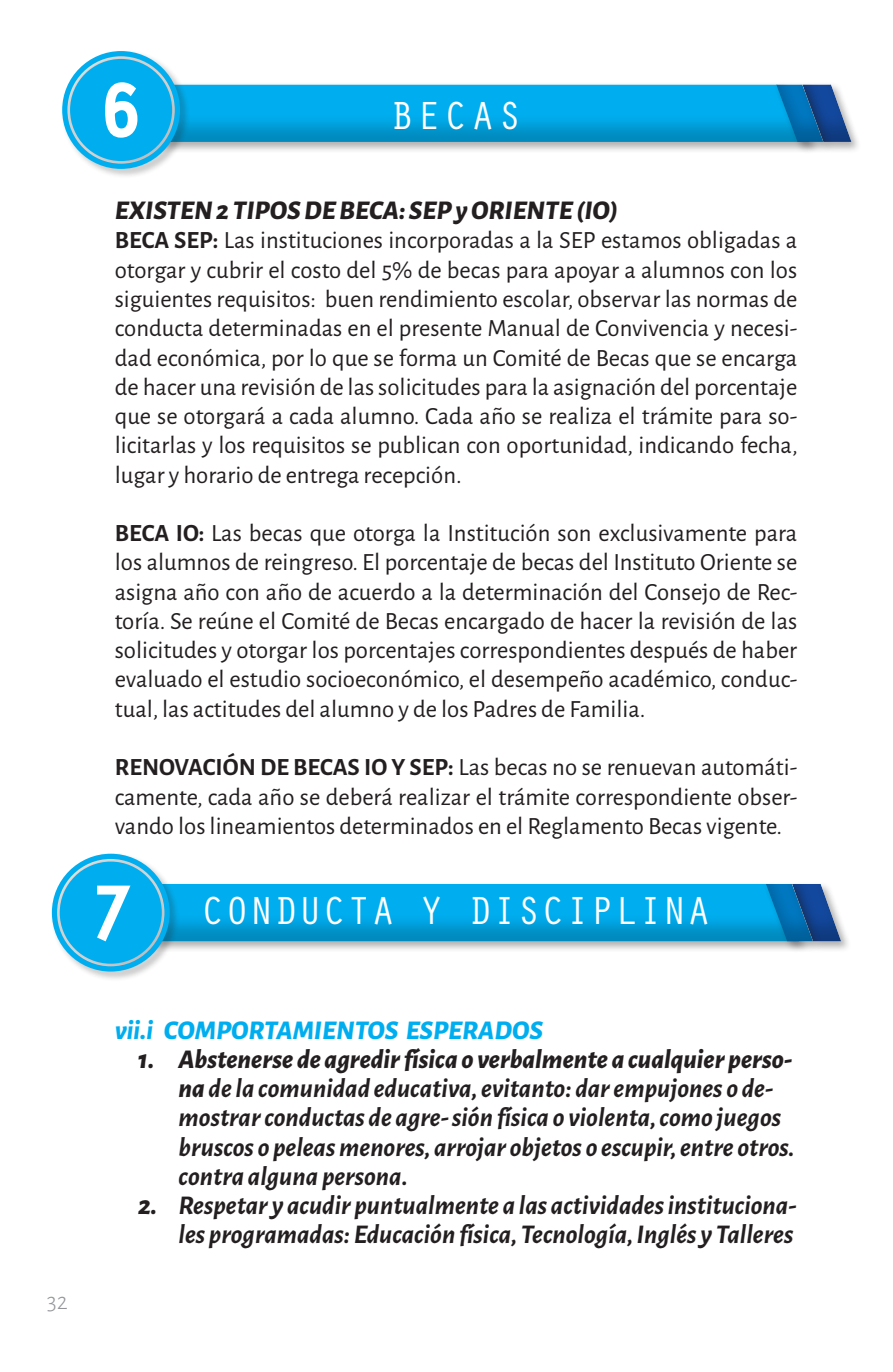
<style>
.page{position:relative;width:893px;height:1372px;background:#fff}
.page>*{position:absolute;margin:0;border:0;box-sizing:border-box;transform-origin:0 0}
.t1{font:74.25px "Orator Std";color:#fff}
.t2{font:40.5px "Orator Std";color:#fff}
.t3{font:italic 700 27px/29.2px "Alegreya Sans";color:#231f20}
.t4{font:italic 800 27px "Alegreya Sans";color:#231f20}
.t5{font:italic 800 27px "Alegreya Sans";color:#00aeef}
.t6{font:24.75px/29.2px "Alegreya Sans";color:#231f20;text-align:justify}
.t7{font:300 24.75px "Alegreya Sans";color:#939598}
.s1{font-weight:700}
.s2{font-weight:800}
</style>
<div class="page">
<div style="left:143px;top:881px;width:666px;height:71px;background:#231f20;opacity:.35"></div>
<div style="left:143px;top:880px;width:659px;height:63px;background:#231f20;opacity:.24"></div>
<div style="left:790px;top:881px;width:62px;height:71px;background:#231f20;opacity:.35"></div>
<div style="left:790px;top:881px;width:54px;height:61px;background:#231f20;opacity:.24"></div>
<div style="left:764px;top:881px;width:60px;height:71px;background:#231f20;opacity:.35"></div>
<svg style="left:180px;top:883px;width:661px;height:58px;background:#08a4e0"></svg>
<div style="left:764px;top:881px;width:52px;height:61px;background:#231f20;opacity:.24"></div>
<div style="left:50px;top:852px;width:130px;height:129px;background:#231f20;opacity:.3"></div>
<div style="left:60px;top:861px;width:102px;height:102px;background:#00aeef;border-radius:50%"></div>
<div style="left:52px;top:853px;width:118px;height:118px;border:5px solid #00aeef;border-radius:50%"></div>
<div style="left:62px;top:864px;width:97px;height:97px;border:5px solid #00aeef;border-radius:50%"></div>
<svg style="left:97px;top:885px;width:34px;height:57px"></svg>
<div style="left:148px;top:82px;width:672px;height:71px;background:#231f20;opacity:.35"></div>
<div style="left:149px;top:81px;width:664px;height:63px;background:#231f20;opacity:.24"></div>
<div style="left:801px;top:82px;width:61px;height:71px;background:#231f20;opacity:.35"></div>
<div style="left:801px;top:82px;width:54px;height:61px;background:#231f20;opacity:.24"></div>
<div style="left:774px;top:82px;width:60px;height:71px;background:#231f20;opacity:.35"></div>
<svg style="left:190px;top:84px;width:661px;height:58px;background:#07a4e0"></svg>
<div style="left:775px;top:82px;width:51px;height:61px;background:#231f20;opacity:.24"></div>
<div style="left:61px;top:49px;width:129px;height:130px;background:#231f20;opacity:.3"></div>
<div style="left:70px;top:59px;width:102px;height:102px;background:#00aeef;border-radius:50%"></div>
<div style="left:62px;top:51px;width:118px;height:118px;border:5px solid #00aeef;border-radius:50%"></div>
<div style="left:73px;top:62px;width:96px;height:96px;border:5px solid #00aeef;border-radius:50%"></div>
<svg style="left:105px;top:82px;width:33px;height:56px"></svg>
<p class="t7" style="left:47px;top:1285px;width:23px">32</p>
<h1 class="t1" style="left:99px;top:57px;width:46px">6</h1>
<h2 class="t2" style="left:390px;top:87px;width:134px">BECAS</h2>
<p class="t4" style="left:115px;top:190px;width:505px">EXISTEN 2 TIPOS DE BECA: SEP y ORIENTE (IO)</p>
<p class="t6" style="left:115px;top:225px;width:684px"><span class="s1">BECA SEP:</span> Las instituciones incorporadas a la SEP estamos obligadas a otorgar y cubrir el costo del 5% de becas para apoyar a alumnos con los siguientes requisitos: buen rendimiento escolar, observar las normas de conducta determinadas en el presente Manual de Convivencia y necesi&shy;dad económica, por lo que se forma un Comité de Becas que se encarga de hacer una revisión de las solicitudes para la asignación del porcentaje que se otorgará a cada alumno. Cada año se realiza el trámite para so&shy;licitarlas y los requisitos se publican con oportunidad, indicando fecha, lugar y horario de entrega recepción.</p>
<p class="t6" style="left:115px;top:517px;width:684px"><span class="s1">BECA IO:</span> Las becas que otorga la Institución son exclusivamente para los alumnos de reingreso. El porcentaje de becas del Instituto Oriente se asigna año con año de acuerdo a la determinación del Consejo de Rec&shy;toría. Se reúne el Comité de Becas encargado de hacer la revisión de las solicitudes y otorgar los porcentajes correspondientes después de haber evaluado el estudio socioeconómico, el desempeño académico, conduc&shy;tual, las actitudes del alumno y de los Padres de Familia.</p>
<p class="t6" style="left:115px;top:751px;width:684px"><span class="s1">RENOVACIÓN DE BECAS IO Y SEP:</span> Las becas no se renuevan automáti&shy;camente, cada año se deberá realizar el trámite correspondiente obser&shy;vando los lineamientos determinados en el Reglamento Becas vigente.</p>
<h2 class="t2" style="left:201px;top:881px;width:512px">CONDUCTA Y DISCIPLINA</h2>
<p class="t5" style="left:115px;top:1009px;width:430px">vii.i COMPORTAMIENTOS ESPERADOS</p>
<p class="t3" style="left:179px;top:1042px;width:618px;text-indent:-40px"><span class="s2">1. Abstenerse de agredir física o verbalmente a cualquier perso&shy;na</span> de la comunidad educativa, evitanto: dar empujones o de&shy;mostrar conductas de agre- sión física o violenta, como juegos bruscos o peleas menores, arrojar objetos o escupir, entre otros. contra alguna persona.</p>
<p class="t3" style="left:138px;top:1188px;width:660px;text-align:right"><span class="s2">2.</span> Respetar y acudir puntualmente a las actividades instituciona&shy;les programadas: Educación física, Tecnología, Inglés y Talleres</p>
</div>
